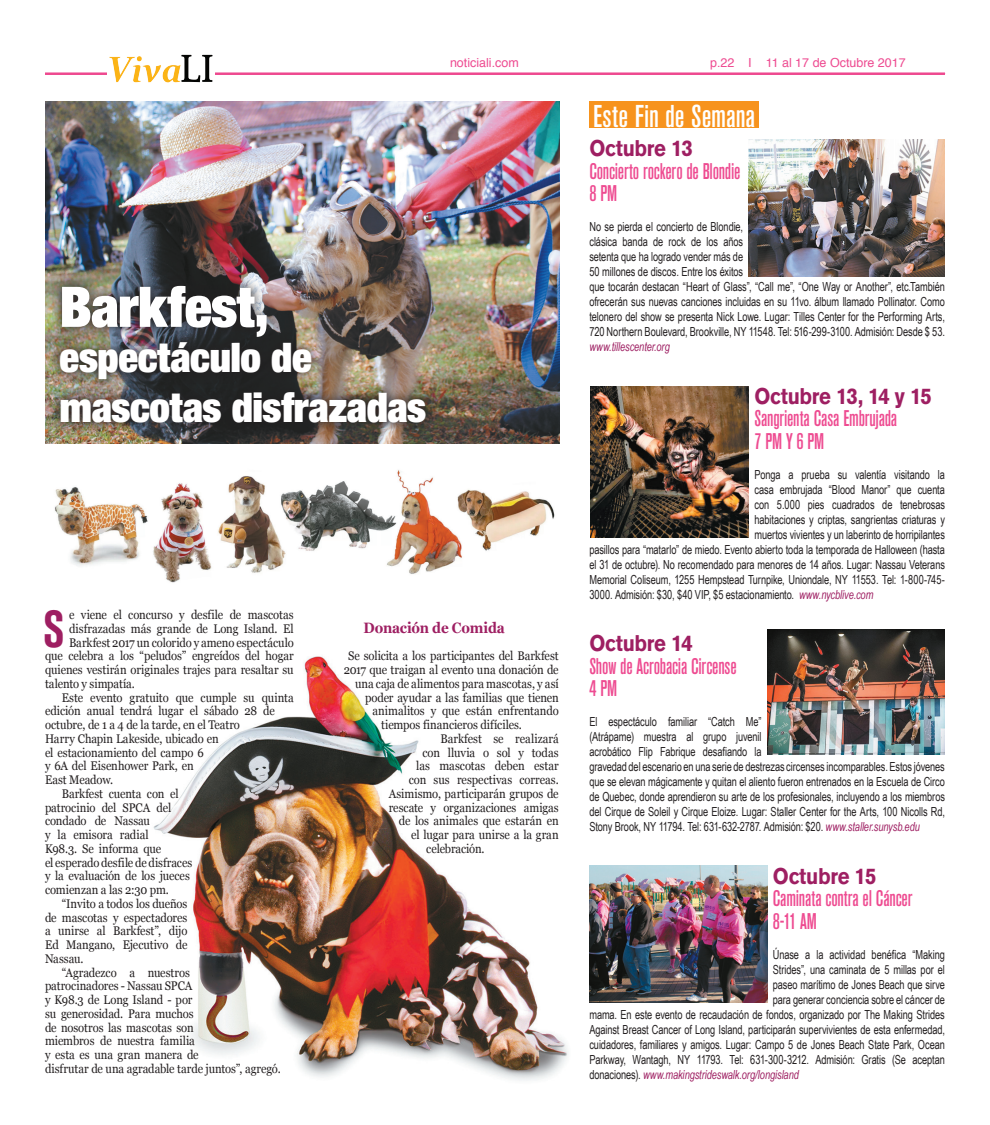
<style>
.page{position:relative;width:990px;height:1125px;background:#fff}
.page>*{position:absolute;margin:0;border:0;box-sizing:border-box;transform-origin:0 0}
.t1{font:60px "Sans Extra Black Condensed DTC";letter-spacing:-.01em;color:#fff}
.t2{font:700 condensed 51.5px "Akzidenz Grotesk BE";color:#9e1f62;scale:.9 1}
.t3{font:43.75px/50px "Sans Extra Black Condensed DTC";letter-spacing:-.01em;color:#fff}
.t4{font:500 condensed 31.25px "Akzidenz Grotesk BE";color:#fff}
.t5{font:500 condensed 22.5px/22.5px "Akzidenz Grotesk BE";letter-spacing:-.01em;color:#ee4b91;scale:.9 1}
.t6{font:700 22.5px "Akzidenz Grotesk BE";letter-spacing:-.01em;color:#9e1f62;scale:.9 1}
.t7{font:700 15px "Georgia";letter-spacing:-.02em;color:#9e1f62;scale:.9 1}
.t8{font:12.5px/15px "Arial Narrow";letter-spacing:-.005em;color:#231f20;scale:.9 1}
.t9{font:12.5px "Georgia";letter-spacing:-.005em;color:#231f20;scale:.9 1}
.t10{font:italic 12.5px "Arial Narrow";letter-spacing:-.005em;color:#9e1f62;scale:.9 1}
.t11{font:12.5px "Helvetica";color:#ee4b91}
.s1{font-style:italic;color:#9e1f62}
.s2{font-style:normal;color:#231f20}
</style>
<div class="page">
<hr style="left:45px;top:72px;width:900px;height:3px;background:#ee498f">
<img style="left:45px;top:102px;width:515px;height:342px">
<img style="left:749px;top:139px;width:196px;height:137px">
<div style="left:589px;top:102px;width:170px;height:26px;background:#f7931d"></div>
<img style="left:590px;top:386px;width:159px;height:152px">
<img style="left:767px;top:630px;width:178px;height:124px">
<div style="left:107px;top:51px;width:108px;height:33px;background:#fff"></div>
<img style="left:109px;top:54px;width:103px;height:29px">
<img style="left:48px;top:274px;width:390px;height:161px">
<img style="left:153px;top:656px;width:416px;height:425px">
<img style="left:590px;top:866px;width:177px;height:137px">
<img style="left:54px;top:470px;width:501px;height:113px">
<p class="t11" style="left:450px;top:53px;width:70px">noticiali.com</p>
<p class="t11" style="left:710px;top:53px;width:197px">p.22 I 11 al 17 de Octubre 2017</p>
<h1 class="t1" style="left:60px;top:270px;width:211px">Barkfest,</h1>
<h3 class="t3" style="left:60px;top:331px;width:368px">espectáculo de mascotas disfrazadas</h3>
<h2 class="t2" style="left:43px;top:599px;width:25px">S</h2>
<p class="t9" style="left:69px;top:606px;width:251px">e viene el concurso y desfile de mascotas</p>
<p class="t9" style="left:69px;top:620px;width:251px">disfrazadas más grande de Long Island. El</p>
<p class="t9" style="left:69px;top:633px;width:251px">Barkfest 2017 un colorido y ameno espectáculo</p>
<p class="t9" style="left:45px;top:647px;width:278px">que celebra a los “peludos” engreídos del hogar</p>
<p class="t9" style="left:45px;top:661px;width:278px">quienes vestirán originales trajes para resaltar su</p>
<p class="t9" style="left:45px;top:675px;width:101px">talento y simpatía.</p>
<p class="t9" style="left:62px;top:688px;width:259px">Este evento gratuito que cumple su quinta</p>
<p class="t9" style="left:45px;top:702px;width:257px">edición anual tendrá lugar el sábado 28 de</p>
<p class="t9" style="left:45px;top:716px;width:218px">octubre, de 1 a 4 de la tarde, en el Teatro</p>
<p class="t9" style="left:45px;top:730px;width:195px">Harry Chapin Lakeside, ubicado en</p>
<p class="t9" style="left:45px;top:743px;width:178px">el estacionamiento del campo 6</p>
<p class="t9" style="left:45px;top:757px;width:167px">y 6A del Eisenhower Park, en</p>
<p class="t9" style="left:45px;top:771px;width:77px">East Meadow.</p>
<p class="t9" style="left:62px;top:785px;width:131px">Barkfest cuenta con el</p>
<p class="t9" style="left:45px;top:798px;width:142px">patrocinio del SPCA del</p>
<p class="t9" style="left:45px;top:812px;width:118px">condado de Nassau</p>
<p class="t9" style="left:45px;top:826px;width:117px">y la emisora radial</p>
<p class="t9" style="left:45px;top:840px;width:131px">K98.3. Se informa que</p>
<p class="t9" style="left:45px;top:853px;width:165px">el esperado desfile de disfraces</p>
<p class="t9" style="left:45px;top:867px;width:163px">y la evaluación de los jueces</p>
<p class="t9" style="left:45px;top:881px;width:139px">comienzan a las 2:30 pm.</p>
<p class="t9" style="left:62px;top:895px;width:141px">“Invito a todos los dueños</p>
<p class="t9" style="left:45px;top:908px;width:160px">de mascotas y espectadores</p>
<p class="t9" style="left:45px;top:922px;width:160px">a unirse al Barkfest”, dijo</p>
<p class="t9" style="left:45px;top:936px;width:160px">Ed Mangano, Ejecutivo de</p>
<p class="t9" style="left:45px;top:950px;width:44px">Nassau.</p>
<p class="t9" style="left:62px;top:963px;width:144px">“Agradezco a nuestros</p>
<p class="t9" style="left:45px;top:977px;width:165px">patrocinadores - Nassau SPCA</p>
<p class="t9" style="left:45px;top:991px;width:165px">y K98.3 de Long Island - por</p>
<p class="t9" style="left:45px;top:1005px;width:167px">su generosidad. Para muchos</p>
<p class="t9" style="left:45px;top:1018px;width:167px">de nosotros las mascotas son</p>
<p class="t9" style="left:45px;top:1032px;width:168px">miembros de nuestra familia</p>
<p class="t9" style="left:45px;top:1046px;width:172px">y esta es una gran manera de</p>
<p class="t9" style="left:45px;top:1060px;width:263px">disfrutar de una agradable tarde juntos”, agregó.</p>
<p class="t7" style="left:364px;top:616px;width:159px">Donación de Comida</p>
<p class="t9" style="left:348px;top:647px;width:236px">Se solicita a los participantes del Barkfest</p>
<p class="t9" style="left:344px;top:661px;width:240px">2017 que traigan al evento una donación de</p>
<p class="t9" style="left:355px;top:675px;width:228px">una caja de alimentos para mascotas, y así</p>
<p class="t9" style="left:365px;top:688px;width:217px">poder ayudar a las familias que tienen</p>
<p class="t9" style="left:372px;top:702px;width:208px">animalitos y que están enfrentando</p>
<p class="t9" style="left:381px;top:716px;width:158px">tiempos financieros difíciles.</p>
<p class="t9" style="left:441px;top:730px;width:133px">Barkfest se realizará</p>
<p class="t9" style="left:422px;top:743px;width:153px">con lluvia o sol y todas</p>
<p class="t9" style="left:416px;top:757px;width:160px">las mascotas deben estar</p>
<p class="t9" style="left:409px;top:771px;width:168px">con sus respectivas correas.</p>
<p class="t9" style="left:389px;top:785px;width:190px">Asimismo, participarán grupos de</p>
<p class="t9" style="left:389px;top:798px;width:190px">rescate y organizaciones amigas</p>
<p class="t9" style="left:399px;top:812px;width:179px">de los animales que estarán en</p>
<p class="t9" style="left:411px;top:826px;width:165px">el lugar para unirse a la gran</p>
<p class="t9" style="left:426px;top:840px;width:66px">celebración.</p>
<h3 class="t4" style="left:593px;top:99px;width:164px">Este Fin de Semana</h3>
<h3 class="t6" style="left:589px;top:136px;width:117px">Octubre 13</h3>
<h3 class="t5" style="left:589px;top:160px;width:169px">Concierto rockero de Blondie<br>8 PM</h3>
<p class="t8" style="left:589px;top:219px;width:397px">No se pierda el concierto de Blondie,<br>clásica banda de rock de los años<br>setenta que ha logrado vender más de<br>50 millones de discos. Entre los éxitos<br>que tocarán destacan “Heart of Glass”, “Call me”, “One Way or Another”, etc.También ofrecerán sus nuevas canciones incluidas en su 11vo. álbum llamado Pollinator. Como telonero del show se presenta Nick Lowe. Lugar: Tilles Center for the Performing Arts, 720 Northern Boulevard, Brookville, NY 11548. Tel: 516-299-3100. Admisión: Desde $ 53.</p>
<p class="t10" style="left:589px;top:338px;width:91px">www.tillescenter.org</p>
<h3 class="t6" style="left:754px;top:383px;width:199px">Octubre 13, 14 y 15</h3>
<h3 class="t5" style="left:754px;top:408px;width:160px">Sangrienta Casa Embrujada<br>7 PM Y 6 PM</h3>
<p class="t8" style="left:754px;top:467px;width:213px">Ponga a prueba su valentía visitando la</p>
<p class="t8" style="left:754px;top:482px;width:213px">casa embrujada “Blood Manor” que cuenta</p>
<p class="t8" style="left:754px;top:497px;width:213px">con 5.000 pies cuadrados de tenebrosas</p>
<p class="t8" style="left:754px;top:512px;width:213px">habitaciones y criptas, sangrientas criaturas y</p>
<p class="t8" style="left:754px;top:527px;width:213px">muertos vivientes y un laberinto de horripilantes</p>
<p class="t8" style="left:589px;top:542px;width:397px">pasillos para “matarlo” de miedo. Evento abierto toda la temporada de Halloween (hasta</p>
<p class="t8" style="left:589px;top:557px;width:397px">el 31 de octubre). No recomendado para menores de 14 años. Lugar: Nassau Veterans</p>
<p class="t8" style="left:589px;top:572px;width:397px">Memorial Coliseum, 1255 Hempstead Turnpike, Uniondale, NY 11553. Tel: 1-800-745-</p>
<p class="t8" style="left:589px;top:587px;width:317px">3000. Admisión: $30, $40 VIP, $5 estacionamiento. <span class="s1">www.nycblive.com</span></p>
<h3 class="t6" style="left:589px;top:631px;width:116px">Octubre 14</h3>
<h3 class="t5" style="left:589px;top:655px;width:165px">Show de Acrobacia Circense<br>4 PM</h3>
<p class="t8" style="left:589px;top:714px;width:397px">El espectáculo familiar “Catch Me”<br>(Atrápame) muestra al grupo juvenil<br>acrobático Flip Fabrique desafiando la<br>gravedad del escenario en una serie de destrezas circenses incomparables. Estos jóvenes que se elevan mágicamente y quitan el aliento fueron entrenados en la Escuela de Circo de Quebec, donde aprendieron su arte de los profesionales, incluyendo a los miembros del Cirque de Soleil y Cirque Eloize. Lugar: Staller Center for the Arts, 100 Nicolls Rd, Stony Brook, NY 11794. Tel: 631-632-2787. Admisión: $20. <span class="s1">www.staller.sunysb.edu</span></p>
<h3 class="t6" style="left:773px;top:863px;width:117px">Octubre 15</h3>
<h3 class="t5" style="left:773px;top:888px;width:156px">Caminata contra el Cáncer<br>8-11 AM</h3>
<p class="t8" style="left:773px;top:947px;width:193px">Únase a la actividad benéfica “Making</p>
<p class="t8" style="left:773px;top:962px;width:193px">Strides”, una caminata de 5 millas por el</p>
<p class="t8" style="left:773px;top:977px;width:193px">paseo marítimo de Jones Beach que sirve</p>
<p class="t8" style="left:773px;top:992px;width:193px">para generar conciencia sobre el cáncer de</p>
<p class="t8" style="left:589px;top:1007px;width:397px">mama. En este evento de recaudación de fondos, organizado por The Making Strides</p>
<p class="t8" style="left:589px;top:1022px;width:397px">Against Breast Cancer of Long Island, participarán supervivientes de esta enfermedad,</p>
<p class="t8" style="left:589px;top:1037px;width:397px">cuidadores, familiares y amigos. Lugar: Campo 5 de Jones Beach State Park, Ocean</p>
<p class="t8" style="left:589px;top:1052px;width:397px">Parkway, Wantagh, NY 11793. Tel: 631-300-3212. Admisión: Gratis (Se aceptan</p>
<p class="t10" style="left:589px;top:1066px;width:234px"><span class="s2">donaciones).</span> www.makingstrideswalk.org/longisland</p>
</div>
